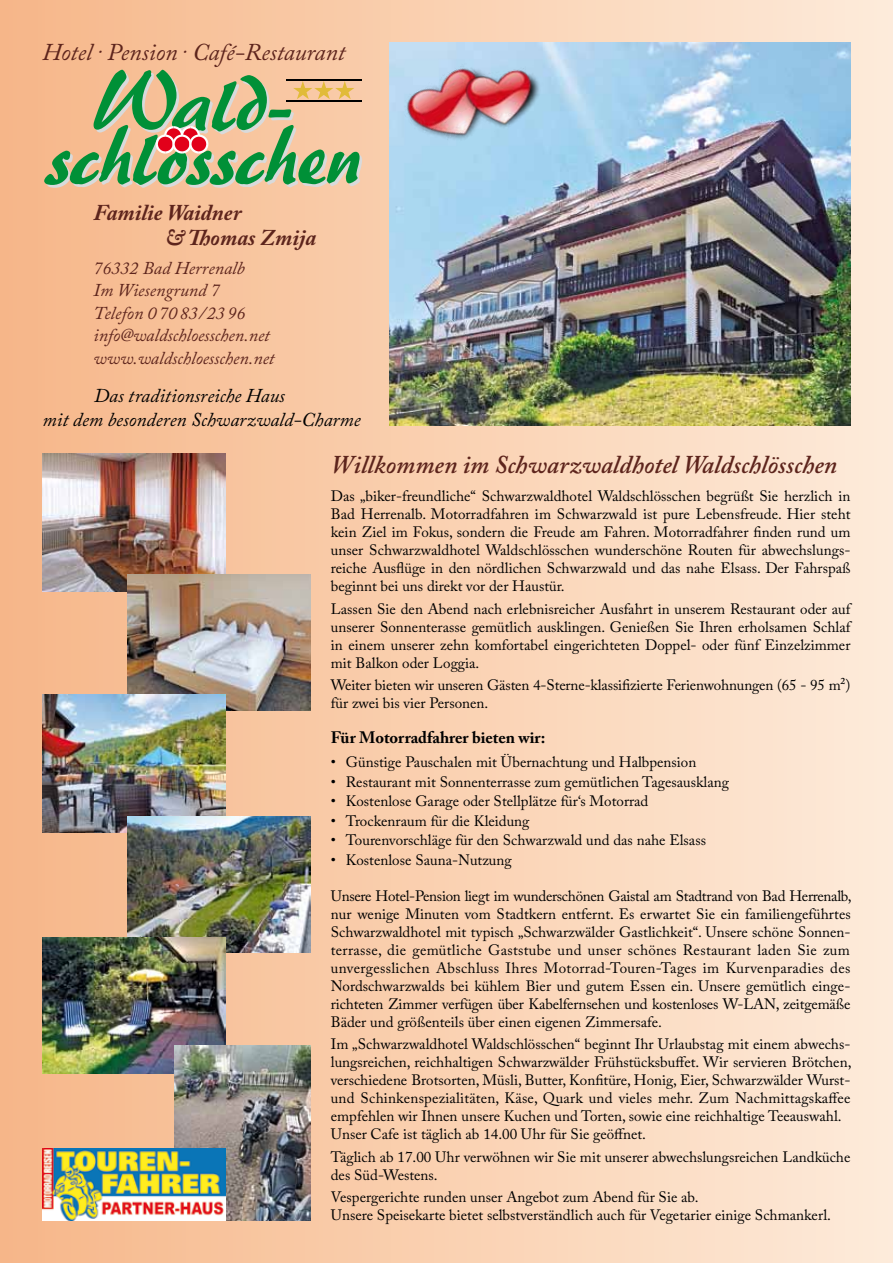
<style>
.page{position:relative;width:893px;height:1263px;background:#fff}
.page>*{position:absolute;margin:0;border:0;box-sizing:border-box;transform-origin:0 0}
.t1{font:80.7px "Brush 455 BT";letter-spacing:-.025em;color:#009037}
.t2{font:italic 600 25.5px "Adobe Caslon Pro";color:#5d241c}
.t3{font:italic 24px "Adobe Caslon Pro";color:#5d241c}
.t4{font:italic 700 22.5px/25.5px "Adobe Caslon Pro";color:#5d241c}
.t5{font:italic 19.5px/23.4px "Adobe Caslon Pro";color:#000}
.t6{font:italic 18px/22.5px "Adobe Caslon Pro";color:#5d241c}
.t7{font:700 16.5px "Adobe Caslon Pro";color:#000}
.t8{font:15px/18px "Adobe Caslon Pro";color:#000}
.s1{font-family:"Switzerland";font-weight:300}
</style>
<div class="page">
<div style="left:0;top:0;width:893px;height:1263px;background:linear-gradient(to right,#f5b689,#fdebda)"></div>
<img style="left:389px;top:43px;width:461px;height:383px">
<svg style="left:293px;top:81px;width:61px;height:18px"></svg>
<hr style="left:286px;top:79px;width:76px;height:1px;background:#000">
<hr style="left:286px;top:100px;width:76px;height:1px;background:#000">
<svg style="left:156px;top:126px;width:52px;height:61px"></svg>
<img style="left:396px;top:53px;width:119px;height:110px">
<img style="left:459px;top:64px;width:91px;height:74px">
<img style="left:43px;top:454px;width:182px;height:137px">
<img style="left:128px;top:574px;width:182px;height:136px">
<img style="left:43px;top:695px;width:182px;height:137px">
<img style="left:128px;top:816px;width:182px;height:136px">
<img style="left:43px;top:937px;width:182px;height:136px">
<img style="left:174px;top:1046px;width:136px;height:174px">
<img style="left:43px;top:1149px;width:182px;height:71px">
<h3 class="t3" style="left:43px;top:38px;width:304px">Hotel <span class="s1">•</span> Pension<span class="s1">•</span> Café-Restaurant</h3>
<h1 class="t1" style="left:96px;top:49px;width:203px">Wald-</h1>
<h1 class="t1" style="left:50px;top:102px;width:318px">sc l ssc en</h1>
<h3 class="t4" style="left:166px;top:199px;width:152px;text-indent:-72px">Familie Waidner<br>&amp; Thomas Zmija</h3>
<p class="t6" style="left:94px;top:256px;width:183px">76332 Bad Herrenalb<br>Im Wiesengrund 7<br>Telefon 0 70 83/23 96 info@waldschloesschen.net www.waldschloesschen.net</p>
<h3 class="t5" style="left:43px;top:384px;width:320px;text-indent:51px">Das traditionsreiche Haus<br>mit dem besonderen Schwarzwald-Charme</h3>
<h2 class="t2" style="left:331px;top:449px;width:508px">Willkommen im Schwarzwaldhotel Waldschlösschen</h2>
<p class="t8" style="left:331px;top:487px;width:521px;text-align:justify">Das „biker-freundliche“ Schwarzwaldhotel Waldschlösschen begrüßt Sie herzlich in Bad Herrenalb. Motorradfahren im Schwarzwald ist pure Lebensfreude. Hier steht kein Ziel im Fokus, sondern die Freude am Fahren. Motorradfahrer finden rund um unser Schwarzwaldhotel Waldschlösschen wunderschöne Routen für abwechslungs&shy;reiche Ausflüge in den nördlichen Schwarzwald und das nahe Elsass. Der Fahrspaß beginnt bei uns direkt vor der Haustür.</p>
<p class="t8" style="left:331px;top:599px;width:521px;text-align:justify">Lassen Sie den Abend nach erlebnisreicher Ausfahrt in unserem Restaurant oder auf unserer Sonnenterasse gemütlich ausklingen. Genießen Sie Ihren erholsamen Schlaf in einem unserer zehn komfortabel eingerichteten Doppel- oder fünf Einzelzimmer mit Balkon oder Loggia.</p>
<p class="t8" style="left:331px;top:676px;width:521px">Weiter bieten wir unseren Gästen 4-Sterne-klassifizierte Ferienwohnungen (65 - 95 m²) für zwei bis vier Personen.</p>
<p class="t7" style="left:331px;top:728px;width:216px">Für Motorradfahrer bieten wir:</p>
<p class="t8" style="left:331px;top:753px;width:367px">• Günstige Pauschalen mit Übernachtung und Halbpension</p>
<p class="t8" style="left:331px;top:772px;width:400px">• Restaurant mit Sonnenterrasse zum gemütlichen Tagesausklang</p>
<p class="t8" style="left:331px;top:792px;width:319px">• Kostenlose Garage oder Stellplätze für‘s Motorrad</p>
<p class="t8" style="left:331px;top:811px;width:200px">• Trockenraum für die Kleidung</p>
<p class="t8" style="left:331px;top:831px;width:377px">• Tourenvorschläge für den Schwarzwald und das nahe Elsass</p>
<p class="t8" style="left:331px;top:850px;width:182px">• Kostenlose Sauna-Nutzung</p>
<p class="t8" style="left:331px;top:886px;width:522px;text-align:justify">Unsere Hotel-Pension liegt im wunderschönen Gaistal am Stadtrand von Bad Herrenalb, nur wenige Minuten vom Stadtkern entfernt. Es erwartet Sie ein familiengeführtes Schwarzwaldhotel mit typisch „Schwarzwälder Gastlichkeit“. Unsere schöne Sonnen&shy;terrasse, die gemütliche Gaststube und unser schönes Restaurant laden Sie zum unvergesslichen Abschluss Ihres Motorrad-Touren-Tages im Kurvenparadies des Nordschwarzwalds bei kühlem Bier und gutem Essen ein. Unsere gemütlich einge&shy;richteten Zimmer verfügen über Kabelfernsehen und kostenloses W-LAN, zeitgemäße Bäder und größenteils über einen eigenen Zimmersafe.</p>
<p class="t8" style="left:331px;top:1035px;width:522px">Im „Schwarzwaldhotel Waldschlösschen“ beginnt Ihr Urlaubstag mit einem abwechs&shy;lungsreichen, reichhaltigen Schwarzwälder Frühstücksbuffet. Wir servieren Brötchen, verschiedene Brotsorten, Müsli, Butter, Konfitüre, Honig, Eier, Schwarzwälder Wurst&shy;und Schinkenspezialitäten, Käse, Quark und vieles mehr. Zum Nachmittagskaffee empfehlen wir Ihnen unsere Kuchen und Torten, sowie eine reichhaltige Teeauswahl.<br>Unser Cafe ist täglich ab 14.00 Uhr für Sie geöffnet.</p>
<p class="t8" style="left:331px;top:1147px;width:521px">Täglich ab 17.00 Uhr verwöhnen wir Sie mit unserer abwechslungsreichen Landküche des Süd-Westens.</p>
<p class="t8" style="left:331px;top:1188px;width:502px">Vespergerichte runden unser Angebot zum Abend für Sie ab.<br>Unsere Speisekarte bietet selbstverständlich auch für Vegetarier einige Schmankerl.</p>
<h1 class="t1" style="left:102px;top:102px;width:36px">h</h1>
<h1 class="t1" style="left:267px;top:102px;width:36px">h</h1>
</div>
